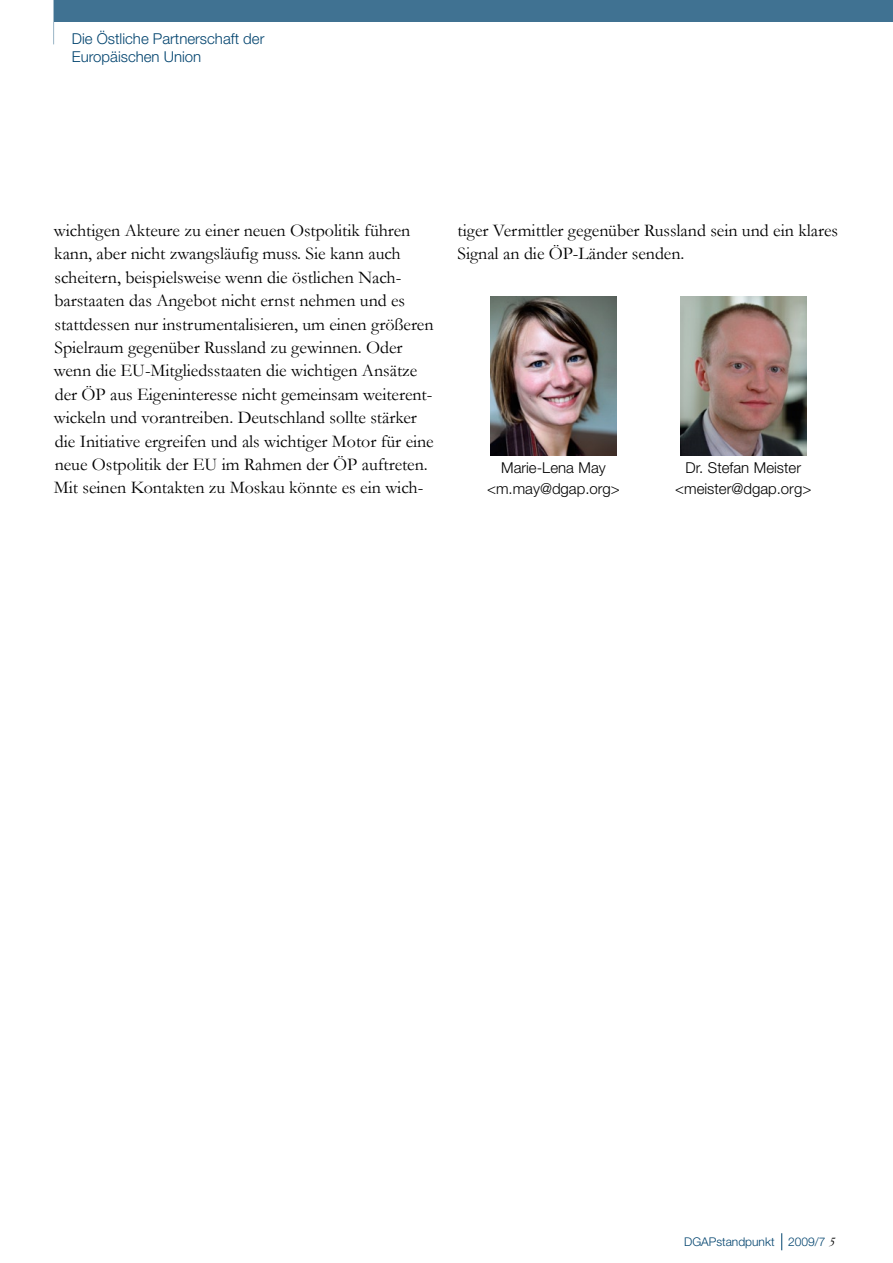
<style>
.page{position:relative;width:893px;height:1263px;background:#fff}
.page>*{position:absolute;margin:0;border:0;box-sizing:border-box;transform-origin:0 0}
.t1{font:18px/23.4px "Garamond";letter-spacing:-.005em;color:#000}
.t2{font:300 15px/21px "Helvetica Neue";color:#000;text-align:center}
.t3{font:300 15px/18px "Helvetica Neue";color:#00436e}
.t4{font:300 12px "Helvetica Neue";color:#00436e}
</style>
<div class="page">
<svg style="left:781px;top:1233px;width:1px;height:17px"></svg>
<hr style="left:53px;top:0;width:1px;height:44px;background:#99b4c5">
<div style="left:54px;top:0;width:839px;height:21px;background:#407292"></div>
<img style="left:680px;top:297px;width:126px;height:158px">
<img style="left:490px;top:297px;width:127px;height:158px">
<p class="t3" style="left:72px;top:29px;width:194px">Die Östliche Partnerschaft der<br>Europäischen Union</p>
<p class="t1" style="left:54px;top:218px;width:381px">wichtigen Akteure zu einer neuen Ostpolitik führen kann, aber nicht zwangsläufig muss. Sie kann auch scheitern, beispielsweise wenn die östlichen Nach&shy;barstaaten das Angebot nicht ernst nehmen und es stattdessen nur instrumentalisieren, um einen größeren Spielraum gegenüber Russland zu gewinnen. Oder wenn die EU-Mitgliedsstaaten die wichtigen Ansätze der ÖP aus Eigeninteresse nicht gemeinsam weiterent&shy;wickeln und vorantreiben. Deutschland sollte stärker die Initiative ergreifen und als wichtiger Motor für eine neue Ostpolitik der EU im Rahmen der ÖP auftreten.<br>Mit seinen Kontakten zu Moskau könnte es ein wich-</p>
<p class="t1" style="left:458px;top:218px;width:382px">tiger Vermittler gegenüber Russland sein und ein klares<br>Signal an die ÖP-Länder senden.</p>
<p class="t2" style="left:675px;top:457px;width:138px">Dr. Stefan Meister &lt;meister@dgap.org&gt;</p>
<p class="t2" style="left:487px;top:457px;width:134px">Marie-Lena May &lt;m.may@dgap.org&gt;</p>
<p class="t4" style="left:684px;top:1234px;width:143px">DGAPstandpunkt 2009/7</p>
</div>
